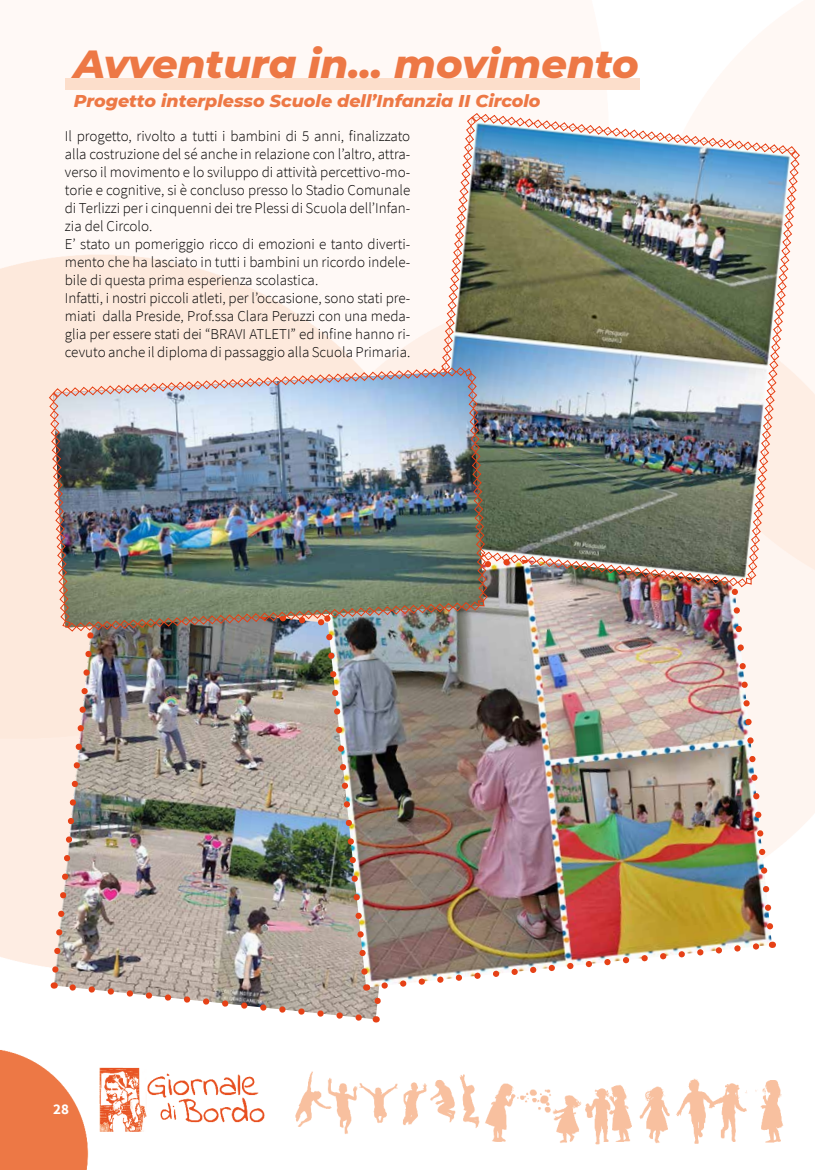
<style>
.page{position:relative;width:815px;height:1170px;background:#fff}
.page>*{position:absolute;margin:0;border:0;box-sizing:border-box;transform-origin:0 0}
.t1{font:italic 800 40px "Montserrat";color:#ed7845}
.t2{font:italic 800 17.5px "Montserrat";color:#ed7845}
.t3{font:300 15px/18px "Source Sans Pro";color:#000}
.t4{font:700 15px "Source Sans Pro";color:#fff}
</style>
<div class="page">
<img style="left:0;top:0;width:815px;height:1169px">
<div style="left:65px;top:78px;width:575px;height:12px;background:#fcdecb"></div>
<img style="left:48px;top:112px;width:752px;height:913px">
<h1 class="t1" style="left:74px;top:35px;width:567px">Avventura in... movimento</h1>
<p class="t2" style="left:74px;top:87px;width:468px">Progetto interplesso Scuole dell’Infanzia II Circolo</p>
<p class="t3" style="left:65px;top:127px;width:347px">Il progetto, rivolto a tutti i bambini di 5 anni, finalizzato alla costruzione del sé anche in relazione con l’altro, attra&shy;verso il movimento e lo sviluppo di attività percettivo-mo&shy;torie e cognitive, si è concluso presso lo Stadio Comunale di Terlizzi per i cinquenni dei tre Plessi di Scuola dell’Infan&shy;zia del Circolo.<br>E’ stato un pomeriggio ricco di emozioni e tanto diverti&shy;mento che ha lasciato in tutti i bambini un ricordo indele&shy;bile di questa prima esperienza scolastica.<br>Infatti, i nostri piccoli atleti, per l’occasione, sono stati pre&shy;miati dalla Preside, Prof.ssa Clara Peruzzi con una meda&shy;glia per essere stati dei “BRAVI ATLETI” ed infine hanno ri&shy;cevuto anche il diploma di passaggio alla Scuola Primaria.</p>
<p class="t4" style="left:53px;top:1098px;width:17px">28</p>
</div>
